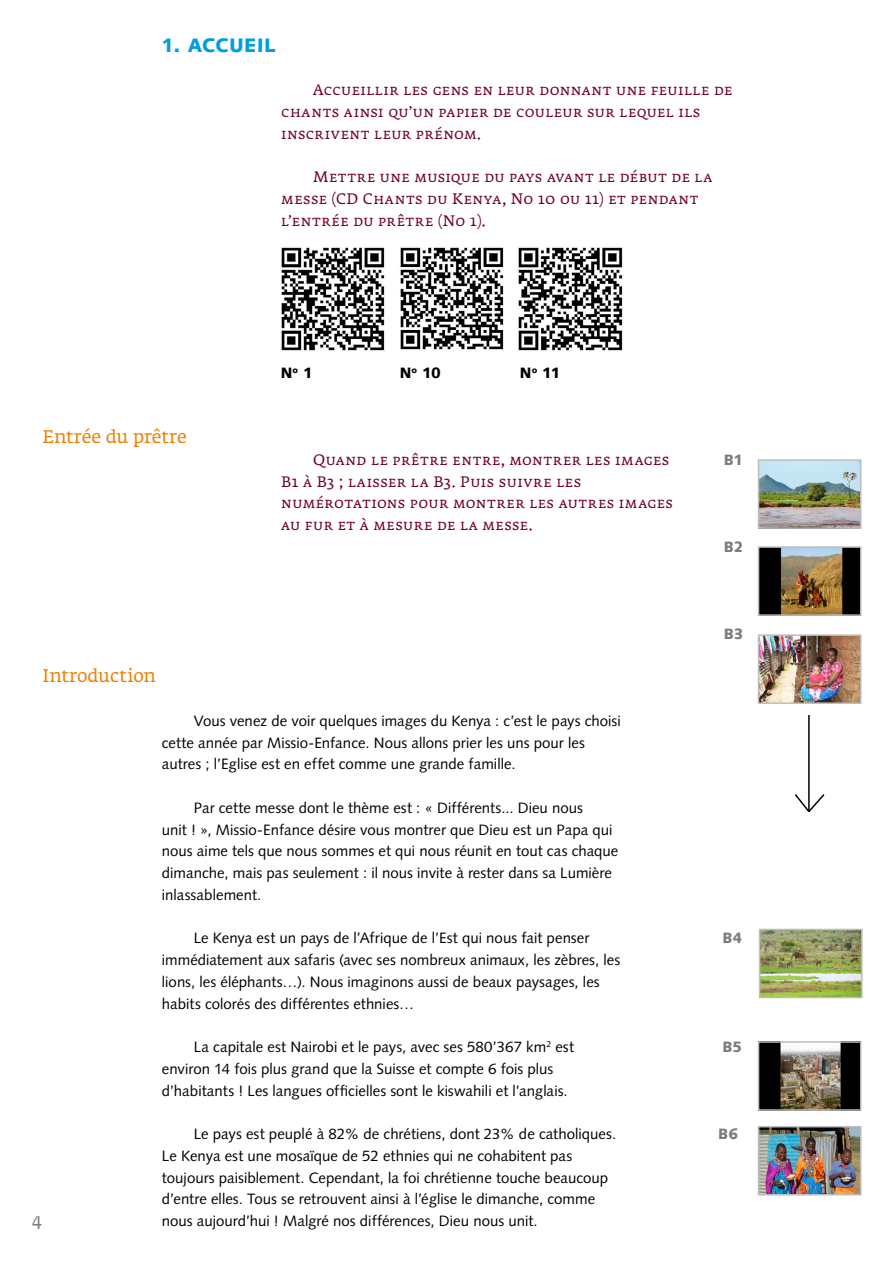
<style>
.page{position:relative;width:893px;height:1263px;background:#fff}
.page>*{position:absolute;margin:0;border:0;box-sizing:border-box;transform-origin:0 0}
.t1{font:900 19.5px "Syntax LT Std";letter-spacing:.03em;color:#009ee0}
.t2{font:18px "Fedra Serif A Std";color:#ee7f00}
.t3{font:18px "Fedra Serif A Std";color:#7b7c7e}
.t4{font:15px/21.8px "Syntax LT Std";color:#000}
.t5{font:15px/21.8px "Fedra Serif A Std";letter-spacing:.03em;color:#71002d}
.t6{font:900 15px "Syntax LT Std";color:#7b7c7e}
.t7{font:900 15px "Syntax LT Std";color:#000}
</style>
<div class="page">
<img style="left:761px;top:462px;width:97px;height:64px">
<div style="left:758px;top:459px;width:103px;height:70px;border:2px solid #bbbdbe"></div>
<img style="left:761px;top:549px;width:97px;height:64px">
<div style="left:758px;top:546px;width:103px;height:70px;border:2px solid #bbbdbe"></div>
<img style="left:761px;top:637px;width:97px;height:64px">
<div style="left:758px;top:634px;width:103px;height:70px;border:2px solid #bbbdbe"></div>
<img style="left:762px;top:932px;width:98px;height:63px">
<div style="left:759px;top:929px;width:104px;height:69px;border:2px solid #bbbdbe"></div>
<img style="left:761px;top:1044px;width:97px;height:64px">
<div style="left:758px;top:1041px;width:103px;height:70px;border:2px solid #bbbdbe"></div>
<hr style="left:808px;top:715px;width:2px;height:96px;background:#000">
<svg style="left:795px;top:792px;width:30px;height:20px"></svg>
<img style="left:761px;top:1129px;width:97px;height:63px">
<div style="left:758px;top:1126px;width:103px;height:69px;border:2px solid #bbbdbe"></div>
<img style="left:281px;top:247px;width:104px;height:104px">
<img style="left:400px;top:247px;width:104px;height:103px">
<img style="left:518px;top:247px;width:105px;height:104px">
<h1 class="t1" style="left:162px;top:33px;width:116px">1. ACCUEIL</h1>
<p class="t5" style="left:281px;top:80px;width:453px;text-indent:32px">Accueillir les gens en leur donnant une feuille de chants ainsi qu’un papier de couleur sur lequel ils inscrivent leur prénom.</p>
<p class="t5" style="left:281px;top:167px;width:433px;text-indent:32px">Mettre une musique du pays avant le début de la messe (CD Chants du Kenya, No 10 ou 11) et pendant l’entrée du prêtre (No 1).</p>
<p class="t2" style="left:43px;top:425px;width:146px">Entrée du prêtre</p>
<p class="t2" style="left:43px;top:664px;width:115px">Introduction</p>
<p class="t7" style="left:281px;top:364px;width:34px">N <sup>O</sup> 1</p>
<p class="t7" style="left:400px;top:364px;width:43px">N<sup>O</sup> 10</p>
<p class="t7" style="left:520px;top:364px;width:42px">N<sup>O</sup> 11</p>
<p class="t5" style="left:281px;top:450px;width:393px;text-indent:32px">Quand le prêtre entre, montrer les images B1 à B3 ; laisser la B3. Puis suivre les numérotations pour montrer les autres images au fur et à mesure de la messe.</p>
<p class="t3" style="left:32px;top:1208px;width:12px">4</p>
<p class="t4" style="left:162px;top:710px;width:460px;text-indent:32px">Vous venez de voir quelques images du Kenya : c’est le pays choisi cette année par Missio-Enfance. Nous allons prier les uns pour les autres ; l’Eglise est en effet comme une grande famille.</p>
<p class="t4" style="left:162px;top:797px;width:458px;text-indent:32px">Par cette messe dont le thème est : « Différents... Dieu nous<br>unit ! », Missio-Enfance désire vous montrer que Dieu est un Papa qui nous aime tels que nous sommes et qui nous réunit en tout cas chaque dimanche, mais pas seulement : il nous invite à rester dans sa Lumière inlassablement.</p>
<p class="t4" style="left:162px;top:927px;width:460px;text-indent:32px">Le Kenya est un pays de l’Afrique de l’Est qui nous fait penser immédiatement aux safaris (avec ses nombreux animaux, les zèbres, les lions, les éléphants…). Nous imaginons aussi de beaux paysages, les habits colorés des différentes ethnies…</p>
<p class="t4" style="left:162px;top:1036px;width:414px;text-indent:32px">La capitale est N airobi et le pays, avec ses 580’367 km<sup>2</sup> est environ 14 fois plus grand que la Suisse et compte 6 fois plus d’habitants ! Les langues officielles sont le kiswahili et l’anglais.</p>
<p class="t4" style="left:162px;top:1123px;width:456px;text-indent:32px">Le pays est peuplé à 82% de chrétiens, dont 23% de catholiques.<br>Le Kenya est une mosaïque de 52 ethnies qui ne cohabitent pas toujours paisiblement. Cependant, la foi chrétienne touche beaucoup d’entre elles. Tous se retrouvent ainsi à l’église le dimanche, comme nous aujourd’hui ! Malgré nos différences, Dieu nous unit.</p>
<p class="t6" style="left:724px;top:451px;width:21px">B1</p>
<p class="t6" style="left:724px;top:538px;width:21px">B2</p>
<p class="t6" style="left:724px;top:625px;width:21px">B3</p>
<p class="t6" style="left:722px;top:929px;width:21px">B4</p>
<p class="t6" style="left:722px;top:1038px;width:21px">B5</p>
<p class="t6" style="left:718px;top:1125px;width:21px">B6</p>
</div>
